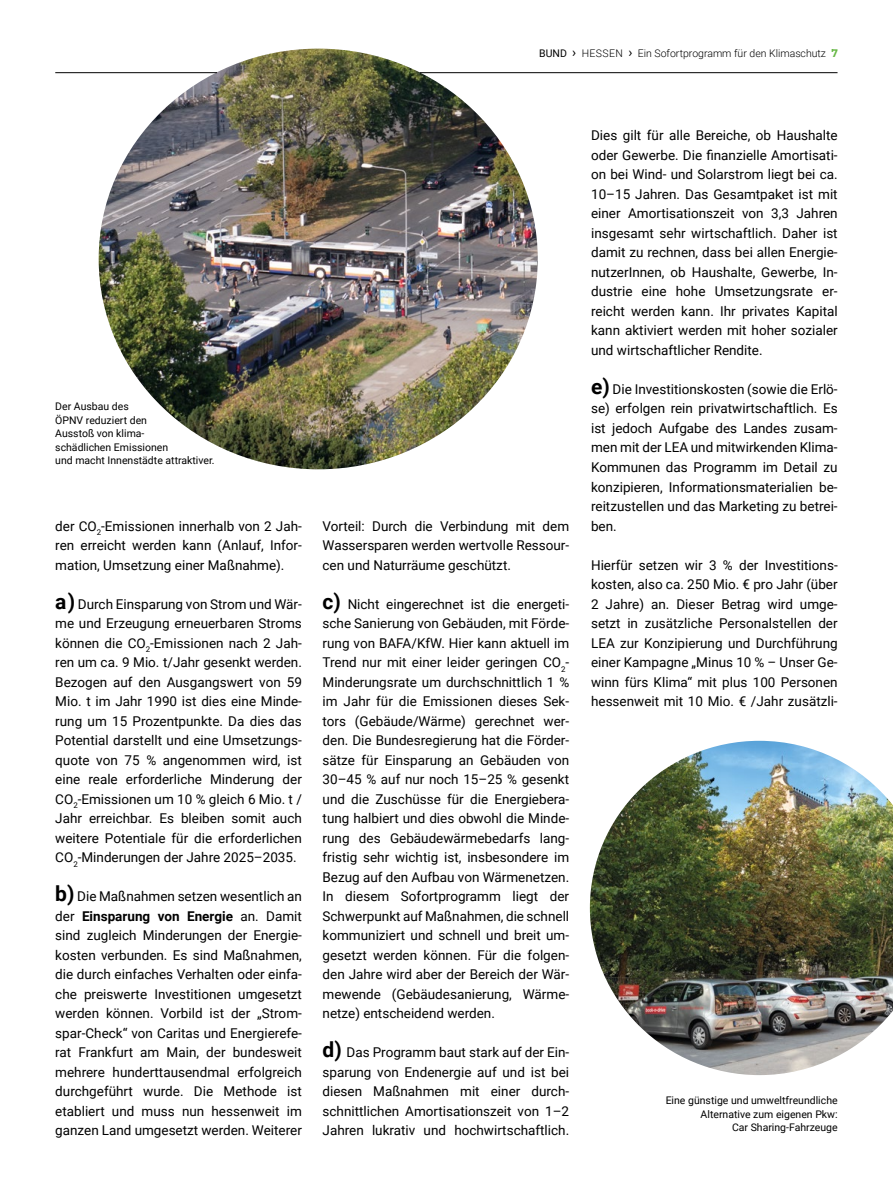
<style>
.page{position:relative;width:893px;height:1191px;background:#fff}
.page>*{position:absolute;margin:0;border:0;box-sizing:border-box;transform-origin:0 0}
.Fliess_Roboto_9_13_bold_Vorspann{font:13.5px/19.5px "Roboto";color:#000;text-align:justify}
.Bildunterschrift_linksbündig_Roboto_7_9{font:10.5px/13.5px "Roboto";color:#000}
.t1{font:300 10.5px "Roboto";color:#000}
.s1{font-weight:400}
.s2{font-weight:400;font-size:13.5px}
.s3{font-family:"Sora";font-weight:700;color:#68b847}
.s4{font-weight:700;font-size:21px}
.s5{font-weight:700}
</style>
<div class="page">
<img style="left:590px;top:741px;width:303px;height:334px">
<img style="left:99px;top:49px;width:439px;height:420px">
<hr style="left:55px;top:72px;width:162px;height:1px;background:#000">
<hr style="left:420px;top:72px;width:417px;height:1px;background:#000">
<p class="t1" style="left:539px;top:46px;width:300px"><span class="s1">BUND</span> <span class="s2">›</span> HESSEN <span class="s2">›</span> Ein Sofortprogramm für den Klimaschutz <span class="s3">7</span></p>
<p class="Bildunterschrift_linksbündig_Roboto_7_9" style="left:55px;top:399px;width:161px">Der Ausbau des<br>ÖPNV reduziert den<br>Ausstoß von klima-<br>schädlichen Emissionen<br>und macht Innenstädte attraktiver.</p>
<p class="Fliess_Roboto_9_13_bold_Vorspann" style="left:55px;top:515px;width:248px">der CO<sub>2</sub>-Emissionen innerhalb von 2 Jah&shy;ren erreicht werden kann (Anlauf, Infor&shy;mation, Umsetzung einer Maßnahme).</p>
<p class="Fliess_Roboto_9_13_bold_Vorspann" style="left:55px;top:593px;width:248px"><span class="s4">a)</span> Durch Einsparung von Strom und Wär&shy;me und Erzeugung erneuerbaren Stroms können die CO<sub>2</sub>-Emissionen nach 2 Jah&shy;ren um ca. 9 Mio. t/Jahr gesenkt werden.<br>Bezogen auf den Ausgangswert von 59<br>Mio. t im Jahr 1990 ist dies eine Minde&shy;rung um 15 Prozentpunkte. Da dies das Potential darstellt und eine Umsetzungs&shy;quote von 75 % angenommen wird, ist eine reale erforderliche Minderung der CO<sub>2</sub>-Emissionen um 10 % gleich 6 Mio. t / Jahr erreichbar. Es bleiben somit auch weitere Potentiale für die erforderlichen CO<sub>2</sub>-Minderungen der Jahre 2025–2035.</p>
<p class="Fliess_Roboto_9_13_bold_Vorspann" style="left:55px;top:886px;width:248px"><span class="s4">b)</span> Die Maßnahmen setzen wesentlich an der <span class="s5">Einsparung von Energie</span> an. Damit sind zugleich Minderungen der Energie&shy;kosten verbunden. Es sind Maßnahmen, die durch einfaches Verhalten oder einfa&shy;che preiswerte Investitionen umgesetzt werden können. Vorbild ist der „Strom&shy;spar-Check“ von Caritas und Energierefe&shy;rat Frankfurt am Main, der bundesweit mehrere hunderttausendmal erfolgreich durchgeführt wurde. Die Methode ist etabliert und muss nun hessenweit im ganzen Land umgesetzt werden. Weiterer</p>
<p class="Fliess_Roboto_9_13_bold_Vorspann" style="left:323px;top:515px;width:248px">Vorteil: Durch die Verbindung mit dem Wassersparen werden wertvolle Ressour&shy;cen und Naturräume geschützt.</p>
<p class="Fliess_Roboto_9_13_bold_Vorspann" style="left:323px;top:593px;width:248px"><span class="s4">c)</span> Nicht eingerechnet ist die energeti&shy;sche Sanierung von Gebäuden, mit Förde&shy;rung von BAFA/KfW. Hier kann aktuell im Trend nur mit einer leider geringen CO<sub>2</sub>- Minderungsrate um durchschnittlich 1 % im Jahr für die Emissionen dieses Sek&shy;tors (Gebäude/Wärme) gerechnet wer&shy;den. Die Bundesregierung hat die Förder&shy;sätze für Einsparung an Gebäuden von 30–45 % auf nur noch 15–25 % gesenkt und die Zuschüsse für die Energiebera&shy;tung halbiert und dies obwohl die Minde&shy;rung des Gebäudewärmebedarfs lang&shy;fristig sehr wichtig ist, insbesondere im Bezug auf den Aufbau von Wärmenetzen.<br>In diesem Sofortprogramm liegt der Schwerpunkt auf Maßnahmen, die schnell kommuniziert und schnell und breit um&shy;gesetzt werden können. Für die folgen&shy;den Jahre wird aber der Bereich der Wär&shy;mewende (Gebäudesanierung, Wärme&shy;netze) entscheidend werden.</p>
<p class="Fliess_Roboto_9_13_bold_Vorspann" style="left:323px;top:1042px;width:248px"><span class="s4">d)</span> Das Programm baut stark auf der Ein&shy;sparung von Endenergie auf und ist bei diesen Maßnahmen mit einer durch&shy;schnittlichen Amortisationszeit von 1–2<br>Jahren lukrativ und hochwirtschaftlich.</p>
<p class="Fliess_Roboto_9_13_bold_Vorspann" style="left:591px;top:125px;width:248px">Dies gilt für alle Bereiche, ob Haushalte oder Gewerbe. Die finanzielle Amortisati&shy;on bei Wind- und Solarstrom liegt bei ca.<br>10–15 Jahren. Das Gesamtpaket ist mit einer Amortisationszeit von 3,3 Jahren insgesamt sehr wirtschaftlich. Daher ist damit zu rechnen, dass bei allen Energie&shy;nutzerInnen, ob Haushalte, Gewerbe, In&shy;dustrie eine hohe Umsetzungsrate er&shy;reicht werden kann. Ihr privates Kapital kann aktiviert werden mit hoher sozialer und wirtschaftlicher Rendite.</p>
<p class="Fliess_Roboto_9_13_bold_Vorspann" style="left:591px;top:379px;width:248px"><span class="s4">e)</span> Die Investitionskosten (sowie die Erlö&shy;se) erfolgen rein privatwirtschaftlich. Es ist jedoch Aufgabe des Landes zusam&shy;men mit der LEA und mitwirkenden Klima-Kommunen das Programm im Detail zu konzipieren, Informationsmaterialien be&shy;reitzustellen und das Marketing zu betrei&shy;ben.</p>
<p class="Fliess_Roboto_9_13_bold_Vorspann" style="left:591px;top:554px;width:248px">Hierfür setzen wir 3 % der Investitions&shy;kosten, also ca. 250 Mio. € pro Jahr (über 2 Jahre) an. Dieser Betrag wird umge&shy;setzt in zusätzliche Personalstellen der LEA zur Konzipierung und Durchführung einer Kampagne „Minus 10 % – Unser Ge&shy;winn fürs Klima“ mit plus 100 Personen hessenweit mit 10 Mio. € /Jahr zusätzli-</p>
<p class="Bildunterschrift_linksbündig_Roboto_7_9" style="left:666px;top:1093px;width:174px;text-align:right">Eine günstige und umweltfreundliche<br>Alternative zum eigenen Pkw:<br>Car Sharing-Fahrzeuge</p>
</div>
